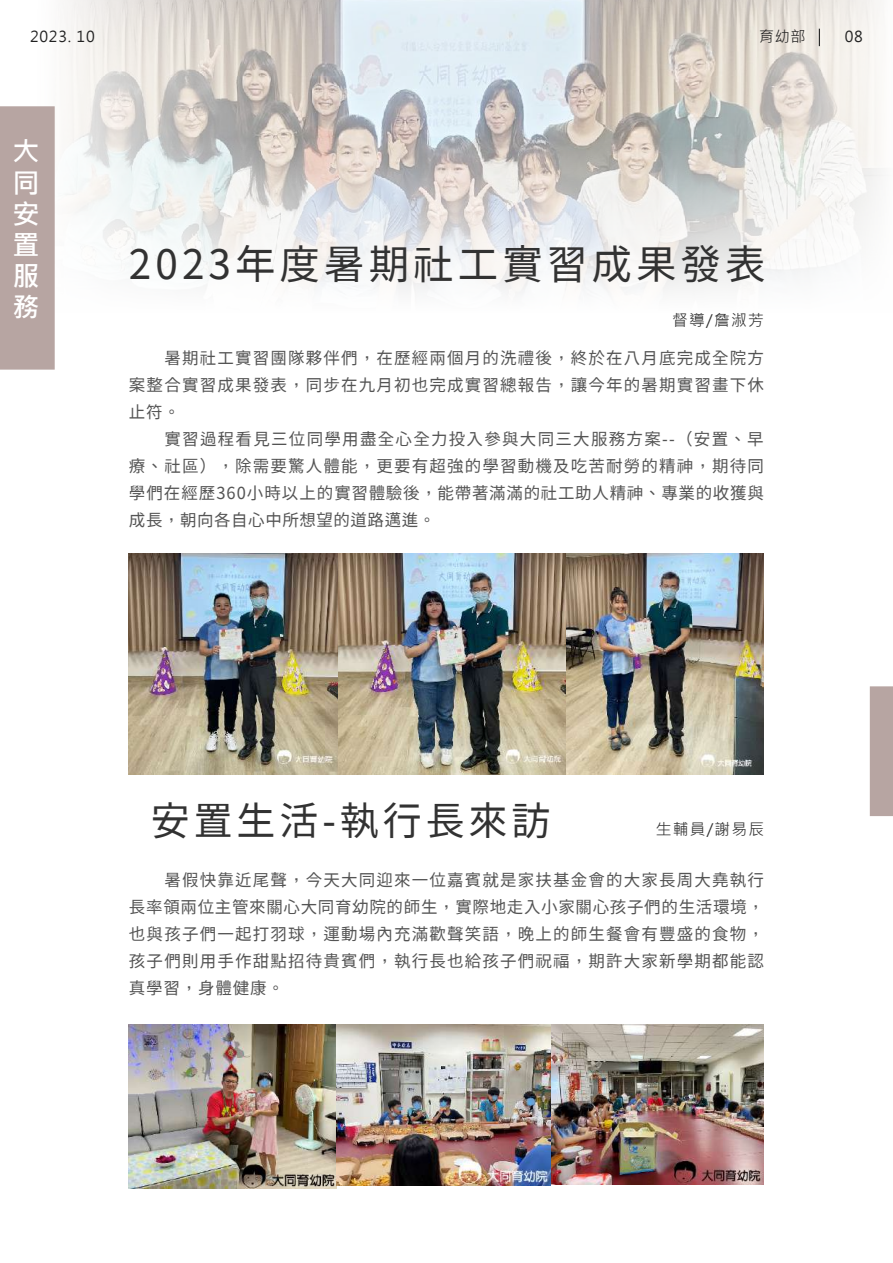
<style>
.page{position:relative;width:893px;height:1263px;background:#fff}
.page>*{position:absolute;margin:0;border:0;box-sizing:border-box;transform-origin:0 0}
.t1{font:40.5px "Taipei Sans TC Beta";letter-spacing:.1em;color:#323232}
.t2{font:39px "Taipei Sans TC Beta";letter-spacing:.1em;color:#323232}
.t3{font:700 27px/31px "Microsoft Jheng Hei";color:#fff;text-align:justify}
.t4{font:16.5px/27px "Taipei Sans TC Beta";letter-spacing:.07em;color:#545454}
.t5{font:15.75px "Microsoft Jheng Hei";letter-spacing:.08em;color:#323232}
.t6{font:15px "Microsoft Jheng Hei";letter-spacing:.05em;color:#212121}
</style>
<div class="page">
<img style="left:66px;top:0;width:815px;height:76px">
<svg style="left:66px;top:76px;width:818px;height:217px"></svg>
<img style="left:129px;top:1025px;width:207px;height:164px">
<img style="left:336px;top:1024px;width:428px;height:161px">
<img style="left:129px;top:554px;width:635px;height:221px">
<div style="left:870px;top:686px;width:23px;height:130px;background:#b7a5a2"></div>
<svg style="left:819px;top:29px;width:1px;height:17px"></svg>
<div style="left:0;top:106px;width:55px;height:264px;background:#b7a5a2"></div>
<p class="t6" style="left:30px;top:27px;width:66px">2023. 10</p>
<p class="t6" style="left:759px;top:27px;width:48px">育幼部</p>
<p class="t6" style="left:845px;top:27px;width:19px">08</p>
<h3 class="t3" style="left:12px;top:136px;width:27px">大同安置服務</h3>
<h1 class="t1" style="left:129px;top:241px;width:638px">2023年度暑期社工實習成果發表</h1>
<p class="t5" style="left:672px;top:310px;width:93px">督導/詹淑芳</p>
<p class="t4" style="left:129px;top:345px;width:637px">　　暑期社工實習團隊夥伴們，在歷經兩個月的洗禮後，終於在八月底完成全院方案整合實習成果發表，同步在九月初也完成實習總報告，讓今年的暑期實習畫下休止符。<br>　　實習過程看見三位同學用盡全心全力投入參與大同三大服務方案--（安置、早療、社區），除需要驚人體能，更要有超強的學習動機及吃苦耐勞的精神，期待同學們在經歷360小時以上的實習體驗後，能帶著滿滿的社工助人精神、專業的收獲與成長，朝向各自心中所想望的道路邁進。</p>
<h2 class="t2" style="left:151px;top:799px;width:401px">安置生活-執行長來訪</h2>
<p class="t5" style="left:656px;top:820px;width:110px">生輔員/謝易辰</p>
<p class="t4" style="left:129px;top:866px;width:637px;text-align:justify">　　暑假快靠近尾聲，今天大同迎來一位嘉賓就是家扶基金會的大家長周大堯執行長率領兩位主管來關心大同育幼院的師生，實際地走入小家關心孩子們的生活環境，也與孩子們一起打羽球，運動場內充滿歡聲笑語，晚上的師生餐會有豐盛的食物，孩子們則用手作甜點招待貴賓們，執行長也給孩子們祝福，期許大家新學期都能認真學習，身體健康。</p>
</div>
